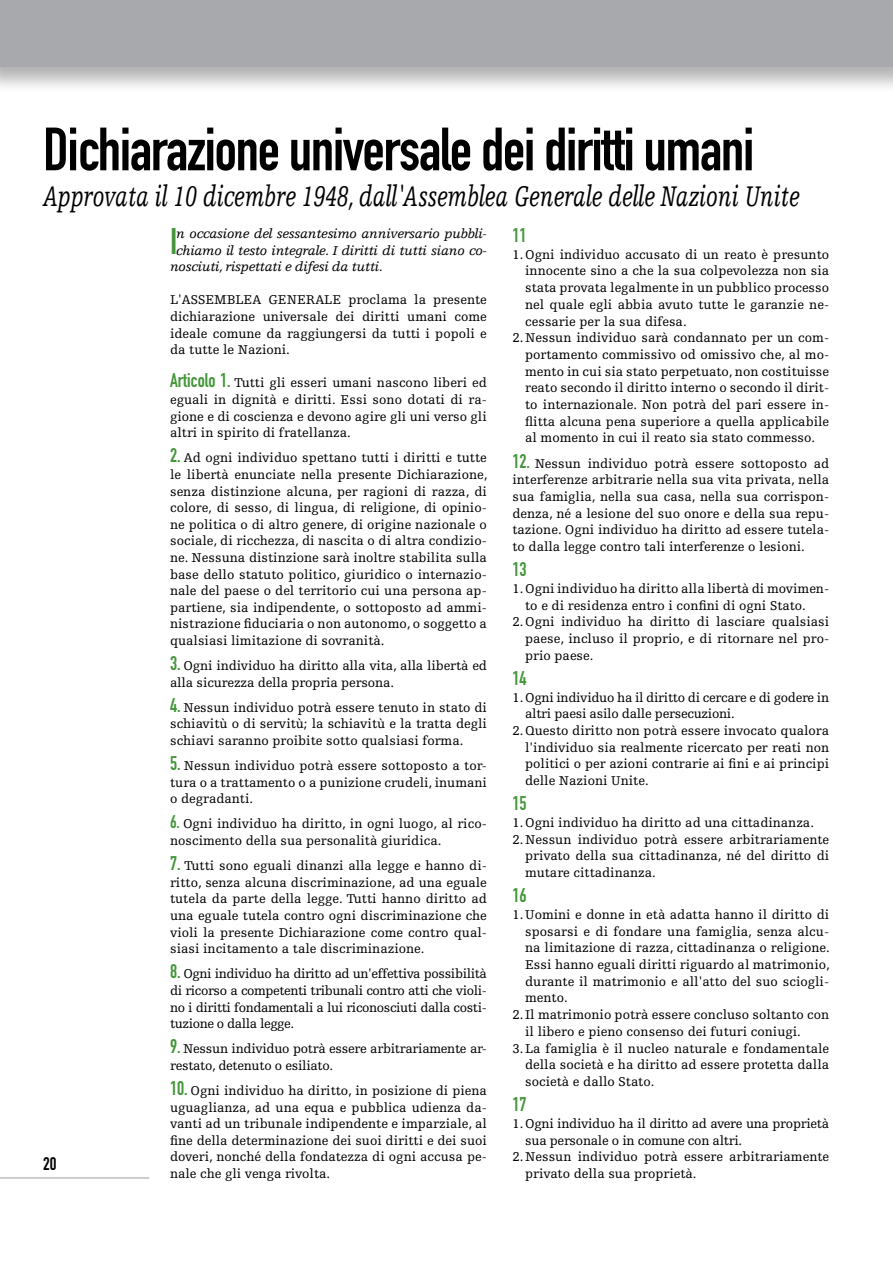
<style>
.page{position:relative;width:893px;height:1263px;background:#fff}
.page>*{position:absolute;margin:0;border:0;box-sizing:border-box;transform-origin:0 0}
.t1{font:60px "DIN Engschrift Std";letter-spacing:-.02em;color:#000}
.t2{font:36.6px "DIN Engschrift Std";color:#439639}
.t3{font:italic 30px "Egyptienne FLT Std";color:#000;scale:.7 1}
.t4{font:19.5px "DIN Engschrift Std";color:#439639}
.t5{font:18px "DIN Engschrift Std";color:#000}
.t6{font:13.5px/16.6px "Egyptienne FLT Std";color:#000;text-align:justify}
.t7{font:13.5px/16.6px "Egyptienne FLT Std";letter-spacing:-.02em;color:#000}
.t8{font:italic 13.5px "Egyptienne FLT Std";letter-spacing:-.02em;color:#000}
.s1{font-family:"DIN Engschrift Std";font-size:19.5px;color:#439639}
.s2{font-family:"DIN Engschrift Std";font-size:18px;color:#439639}
</style>
<div class="page">
<hr style="left:0;top:1177px;width:149px;height:2px;background:#bcbdc0">
<div style="left:0;top:0;width:893px;height:93px;background:#000;opacity:.3"></div>
<div style="left:0;top:0;width:893px;height:66px;background:#a7a9ac"></div>
<hr style="left:891px;top:0;width:2px;height:93px;background:#000;opacity:.3">
<hr style="left:892px;top:0;width:1px;height:66px;background:#a7a9ac">
<h1 class="t1" style="left:43px;top:114px;width:713px">Dichiarazione universale dei diritti umani</h1>
<h3 class="t3" style="left:43px;top:180px;width:1082px">Approvata il 10 dicembre 1948, dall'Assemblea Generale delle Nazioni Unite</h3>
<h3 class="t5" style="left:43px;top:1153px;width:15px">20</h3>
<h2 class="t2" style="left:170px;top:220px;width:9px">I</h2>
<p class="t8" style="left:176px;top:226px;width:312px">n occasione del sessantesimo anniversario pubbli-</p>
<p class="t8" style="left:176px;top:243px;width:312px">chiamo il testo integrale. I diritti di tutti siano co-</p>
<p class="t8" style="left:170px;top:259px;width:214px">nosciuti, rispettati e difesi da tutti.</p>
<p class="t6" style="left:170px;top:292px;width:318px">L'ASSEMBLEA GENERALE proclama la presente dichiarazione universale dei diritti umani come ideale comune da raggiungersi da tutti i popoli e da tutte le Nazioni.</p>
<p class="t6" style="left:170px;top:375px;width:318px"><span class="s1">Articolo 1.</span> Tutti gli esseri umani nascono liberi ed eguali in dignità e diritti. Essi sono dotati di ra&shy;gione e di coscienza e devono agire gli uni verso gli altri in spirito di fratellanza.</p>
<p class="t6" style="left:170px;top:450px;width:319px"><span class="s1">2.</span> Ad ogni individuo spettano tutti i diritti e tutte le libertà enunciate nella presente Dichiarazione, senza distinzione alcuna, per ragioni di razza, di colore, di sesso, di lingua, di religione, di opinio&shy;ne politica o di altro genere, di origine nazionale o sociale, di ricchezza, di nascita o di altra condizio&shy;ne. Nessuna distinzione sarà inoltre stabilita sulla base dello statuto politico, giuridico o internazio&shy;nale del paese o del territorio cui una persona ap&shy;partiene, sia indipendente, o sottoposto ad ammi&shy;nistrazione fiduciaria o non autonomo, o soggetto a qualsiasi limitazione di sovranità.</p>
<p class="t6" style="left:170px;top:657px;width:318px"><span class="s1">3.</span> Ogni individuo ha diritto alla vita, alla libertà ed alla sicurezza della propria persona.</p>
<p class="t6" style="left:170px;top:699px;width:318px"><span class="s1">4.</span> Nessun individuo potrà essere tenuto in stato di schiavitù o di servitù; la schiavitù e la tratta degli schiavi saranno proibite sotto qualsiasi forma.</p>
<p class="t6" style="left:170px;top:758px;width:318px"><span class="s1">5.</span> Nessun individuo potrà essere sottoposto a tor&shy;tura o a trattamento o a punizione crudeli, inumani o degradanti.</p>
<p class="t6" style="left:170px;top:816px;width:318px"><span class="s2">6.</span> Ogni individuo ha diritto, in ogni luogo, al rico&shy;noscimento della sua personalità giuridica.</p>
<p class="t6" style="left:170px;top:858px;width:318px"><span class="s1">7.</span> Tutti sono eguali dinanzi alla legge e hanno di&shy;ritto, senza alcuna discriminazione, ad una eguale tutela da parte della legge. Tutti hanno diritto ad una eguale tutela contro ogni discriminazione che violi la presente Dichiarazione come contro qual&shy;siasi incitamento a tale discriminazione.</p>
<p class="t6" style="left:170px;top:966px;width:318px"><span class="s1">8.</span> Ogni individuo ha diritto ad un'effettiva possibilità di ricorso a competenti tribunali contro atti che violi&shy;no i diritti fondamentali a lui riconosciuti dalla costi&shy;tuzione o dalla legge.</p>
<p class="t7" style="left:170px;top:1041px;width:318px"><span class="s1">9.</span> Nessun individuo potrà essere arbitrariamente ar&shy;restato, detenuto o esiliato.</p>
<p class="t6" style="left:170px;top:1082px;width:318px"><span class="s1">10.</span> Ogni individuo ha diritto, in posizione di piena uguaglianza, ad una equa e pubblica udienza da&shy;vanti ad un tribunale indipendente e imparziale, al fine della determinazione dei suoi diritti e dei suoi doveri, nonché della fondatezza di ogni accusa pe&shy;nale che gli venga rivolta.</p>
<h3 class="t4" style="left:512px;top:224px;width:16px">11</h3>
<p class="t6" style="left:512px;top:246px;width:318px">1.Ogni individuo accusato di un reato è presunto</p>
<p class="t6" style="left:525px;top:263px;width:306px">innocente sino a che la sua colpevolezza non sia</p>
<p class="t6" style="left:525px;top:280px;width:306px">stata provata legalmente in un pubblico processo</p>
<p class="t6" style="left:525px;top:296px;width:305px">nel quale egli abbia avuto tutte le garanzie ne-</p>
<p class="t6" style="left:525px;top:313px;width:163px">cessarie per la sua difesa.</p>
<p class="t6" style="left:512px;top:330px;width:318px">2.Nessun individuo sarà condannato per un com-</p>
<p class="t6" style="left:525px;top:346px;width:305px">portamento commissivo od omissivo che, al mo-</p>
<p class="t6" style="left:525px;top:363px;width:305px">mento in cui sia stato perpetuato, non costituisse</p>
<p class="t6" style="left:525px;top:380px;width:306px">reato secondo il diritto interno o secondo il dirit-</p>
<p class="t6" style="left:525px;top:396px;width:305px">to internazionale. Non potrà del pari essere in-</p>
<p class="t6" style="left:525px;top:413px;width:306px">flitta alcuna pena superiore a quella applicabile</p>
<p class="t6" style="left:525px;top:430px;width:292px">al momento in cui il reato sia stato commesso.</p>
<p class="t6" style="left:512px;top:455px;width:318px"><span class="s1">12.</span> Nessun individuo potrà essere sottoposto ad interferenze arbitrarie nella sua vita privata, nella sua famiglia, nella sua casa, nella sua corrispon&shy;denza, né a lesione del suo onore e della sua repu&shy;tazione. Ogni individuo ha diritto ad essere tutela&shy;to dalla legge contro tali interferenze o lesioni.</p>
<h3 class="t4" style="left:512px;top:558px;width:16px">13</h3>
<p class="t6" style="left:512px;top:580px;width:318px">1.Ogni individuo ha diritto alla libertà di movimen-</p>
<p class="t6" style="left:525px;top:597px;width:282px">to e di residenza entro i confini di ogni Stato.</p>
<p class="t6" style="left:512px;top:614px;width:318px">2.Ogni individuo ha diritto di lasciare qualsiasi</p>
<p class="t6" style="left:525px;top:630px;width:306px">paese, incluso il proprio, e di ritornare nel pro-</p>
<p class="t6" style="left:525px;top:647px;width:70px">prio paese.</p>
<h3 class="t4" style="left:512px;top:667px;width:16px">14</h3>
<p class="t7" style="left:512px;top:689px;width:318px">1.Ogni individuo ha il diritto di cercare e di godere in</p>
<p class="t7" style="left:525px;top:706px;width:211px">altri paesi asilo dalle persecuzioni.</p>
<p class="t6" style="left:512px;top:722px;width:318px">2.Questo diritto non potrà essere invocato qualora</p>
<p class="t6" style="left:525px;top:739px;width:306px">l'individuo sia realmente ricercato per reati non</p>
<p class="t6" style="left:525px;top:756px;width:306px">politici o per azioni contrarie ai fini e ai principi</p>
<p class="t6" style="left:525px;top:772px;width:125px">delle Nazioni Unite.</p>
<h3 class="t4" style="left:512px;top:792px;width:16px">15</h3>
<p class="t6" style="left:512px;top:814px;width:303px">1.Ogni individuo ha diritto ad una cittadinanza.</p>
<p class="t6" style="left:512px;top:831px;width:318px">2.Nessun individuo potrà essere arbitrariamente</p>
<p class="t6" style="left:525px;top:848px;width:306px">privato della sua cittadinanza, né del diritto di</p>
<p class="t6" style="left:525px;top:864px;width:132px">mutare cittadinanza.</p>
<h3 class="t4" style="left:512px;top:884px;width:16px">16</h3>
<p class="t6" style="left:512px;top:906px;width:318px">1.Uomini e donne in età adatta hanno il diritto di</p>
<p class="t6" style="left:525px;top:923px;width:305px">sposarsi e di fondare una famiglia, senza alcu-</p>
<p class="t6" style="left:525px;top:940px;width:306px">na limitazione di razza, cittadinanza o religione.</p>
<p class="t6" style="left:525px;top:956px;width:306px">Essi hanno eguali diritti riguardo al matrimonio,</p>
<p class="t6" style="left:525px;top:973px;width:305px">durante il matrimonio e all'atto del suo sciogli-</p>
<p class="t6" style="left:525px;top:990px;width:44px">mento.</p>
<p class="t6" style="left:512px;top:1006px;width:318px">2.Il matrimonio potrà essere concluso soltanto con</p>
<p class="t6" style="left:525px;top:1023px;width:277px">il libero e pieno consenso dei futuri coniugi.</p>
<p class="t6" style="left:512px;top:1040px;width:318px">3.La famiglia è il nucleo naturale e fondamentale</p>
<p class="t6" style="left:525px;top:1057px;width:305px">della società e ha diritto ad essere protetta dalla</p>
<p class="t6" style="left:525px;top:1073px;width:131px">società e dallo Stato.</p>
<h3 class="t4" style="left:512px;top:1093px;width:16px">17</h3>
<p class="t7" style="left:512px;top:1115px;width:318px">1.Ogni individuo ha il diritto ad avere una proprietà</p>
<p class="t7" style="left:525px;top:1132px;width:219px">sua personale o in comune con altri.</p>
<p class="t6" style="left:512px;top:1149px;width:318px">2.Nessun individuo potrà essere arbitrariamente</p>
<p class="t6" style="left:525px;top:1165px;width:173px">privato della sua proprietà.</p>
</div>
